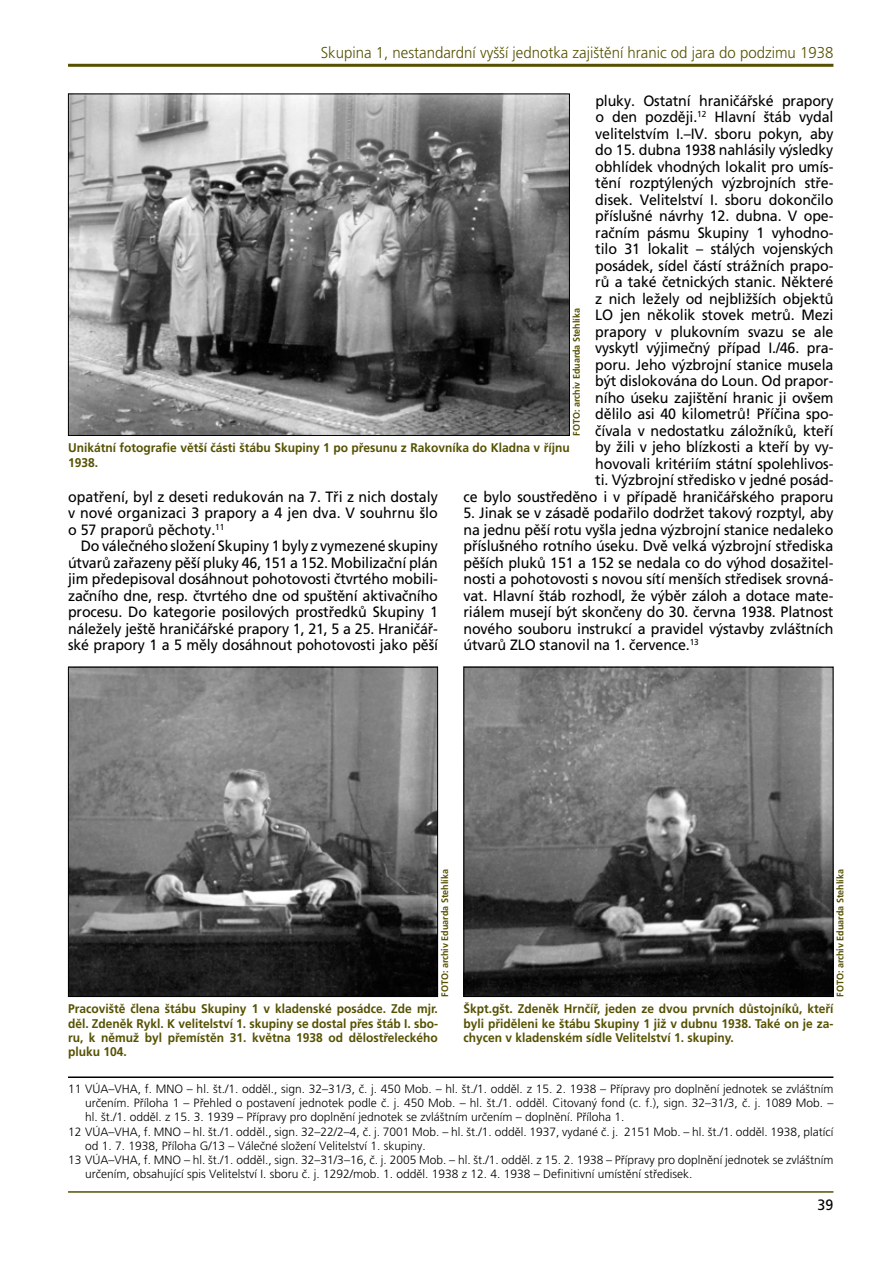
<style>
.page{position:relative;width:893px;height:1263px;background:#fff}
.page>*{position:absolute;margin:0;border:0;box-sizing:border-box;transform-origin:0 0}
.t1{font:15.75px "Frutiger CE Light";color:#555101;scale:.95 1}
.t2{font:15px/16.5px "Frutiger CE";letter-spacing:-.01em;color:#000;text-align:justify;scale:.95 1}
.t3{font:700 12.6px/14.2px "Frutiger CE";color:#555101;text-align:justify;scale:.95 1}
.t4{font:12px "Frutiger CE Light";color:#000}
.t5{font:700 9.45px "Frutiger CE";color:#555101;scale:.95 1}
</style>
<div class="page">
<hr style="left:68px;top:64px;width:765px;height:3px;background:#555101">
<hr style="left:68px;top:1191px;width:765px;height:2px;background:#555101">
<img style="left:70px;top:96px;width:498px;height:338px">
<img style="left:70px;top:669px;width:366px;height:326px">
<div style="left:68px;top:667px;width:370px;height:330px;border:1px solid #000"></div>
<img style="left:465px;top:669px;width:366px;height:326px">
<div style="left:463px;top:667px;width:370px;height:330px;border:1px solid #000"></div>
<hr style="left:68px;top:1076px;width:765px;height:2px;background:#000">
<p class="t1" style="left:321px;top:44px;width:541px">Skupina 1, nestandardní vyšší jednotka zajištění hranic od jara do podzimu 1938</p>
<p class="t2" style="left:463px;top:92px;width:391px;text-align:right">pluky. Ostatní hraničářské prapory<br>o den později.<sup>12</sup> Hlavní štáb vydal<br>velitelstvím I.–IV. sboru pokyn, aby<br>do 15. dubna 1938 nahlásily výsledky<br>obhlídek vhodných lokalit pro umís-<br>tění rozptýlených výzbrojních stře-<br>disek. Velitelství I. sboru dokončilo<br>příslušné návrhy 12. dubna. V ope-<br>račním pásmu Skupiny 1 vyhodno-<br>tilo 31 lokalit – stálých vojenských<br>posádek, sídel částí strážních prapo-<br>rů a také četnických stanic. Některé<br>z nich ležely od nejbližších objektů<br>LO jen několik stovek metrů. Mezi<br>prapory v plukovním svazu se ale<br>vyskytl výjimečný případ I./46. pra-<br>poru. Jeho výzbrojní stanice musela<br>být dislokována do Loun. Od prapor-<br>ního úseku zajištění hranic ji ovšem<br>dělilo asi 40 kilometrů! Příčina spo-<br>čívala v nedostatku záložníků, kteří<br>by žili v jeho blízkosti a kteří by vy-<br>hovovali kritériím státní spolehlivos-<br>ti. Výzbrojní středisko v jedné posád-<br>ce bylo soustředěno i v případě hraničářského praporu</p>
<p class="t2" style="left:463px;top:505px;width:391px">5. Jinak se v zásadě podařilo dodržet takový rozptyl, aby na jednu pěší rotu vyšla jedna výzbrojní stanice nedaleko příslušného rotního úseku. Dvě velká výzbrojní střediska pěších pluků 151 a 152 se nedala co do výhod dosažitel&shy;nosti a pohotovosti s novou sítí menších středisek srovná&shy;vat. Hlavní štáb rozhodl, že výběr záloh a dotace mate&shy;riálem musejí být skončeny do 30. června 1938. Platnost nového souboru instrukcí a pravidel výstavby zvláštních útvarů ZLO stanovil na 1. července.<sup>13</sup></p>
<p class="t5" style="left:571px;top:436px;width:136px;rotate:-90deg">FOTO: archiv Eduarda Stehlíka</p>
<p class="t3" style="left:68px;top:441px;width:530px">Unikátní fotografie větší části štábu Skupiny 1 po přesunu z Rakovníka do Kladna v říjnu<br>1938.</p>
<p class="t2" style="left:68px;top:488px;width:391px">opatření, byl z deseti redukován na 7. Tři z nich dostaly v nové organizaci 3 prapory a 4 jen dva. V souhrnu šlo o 57 praporů pěchoty.<sup>11</sup></p>
<p class="t2" style="left:68px;top:538px;width:391px;text-indent:13px">Do válečného složení Skupiny 1 byly z vymezené skupiny útvarů zařazeny pěší pluky 46, 151 a 152. Mobilizační plán jim předepisoval dosáhnout pohotovosti čtvrtého mobili&shy;začního dne, resp. čtvrtého dne od spuštění aktivačního procesu. Do kategorie posilových prostředků Skupiny 1 náležely ještě hraničářské prapory 1, 21, 5 a 25. Hraničář&shy;ské prapory 1 a 5 měly dosáhnout pohotovosti jako pěší</p>
<p class="t5" style="left:439px;top:997px;width:136px;rotate:-90deg">FOTO: archiv Eduarda Stehlíka</p>
<p class="t5" style="left:835px;top:997px;width:136px;rotate:-90deg">FOTO: archiv Eduarda Stehlíka</p>
<p class="t3" style="left:463px;top:1002px;width:391px">Škpt.gšt. Zdeněk Hrnčíř, jeden ze dvou prvních důstojníků, kteří byli přiděleni ke štábu Skupiny 1 již v dubnu 1938. Také on je za&shy;chycen v kladenském sídle Velitelství 1. skupiny.</p>
<p class="t4" style="left:68px;top:1082px;width:767px">11 VÚA–VHA, f. MNO – hl. št./1. odděl., sign. 32–31/3, č. j. 450 Mob. – hl. št./1. odděl. z 15. 2. 1938 – Přípravy pro doplnění jednotek se zvláštním</p>
<p class="t4" style="left:85px;top:1096px;width:750px">určením. Příloha 1 – Přehled o postavení jednotek podle č. j. 450 Mob. – hl. št./1. odděl. Citovaný fond (c. f.), sign. 32–31/3, č. j. 1089 Mob. –</p>
<p class="t4" style="left:85px;top:1110px;width:541px">hl. št./1. odděl. z 15. 3. 1939 – Přípravy pro doplnění jednotek se zvláštním určením – doplnění. Příloha 1.</p>
<p class="t4" style="left:68px;top:1124px;width:767px">12 VÚA–VHA, f. MNO – hl. št./1. odděl., sign. 32–22/2–4, č. j. 7001 Mob. – hl. št./1. odděl. 1937, vydané č. j. 2151 Mob. – hl. št./1. odděl. 1938, platící</p>
<p class="t4" style="left:85px;top:1139px;width:342px">od 1. 7. 1938, Příloha G/13 – Válečné složení Velitelství 1. skupiny.</p>
<p class="t4" style="left:68px;top:1153px;width:767px">13 VÚA–VHA, f. MNO – hl. št./1. odděl., sign. 32–31/3–16, č. j. 2005 Mob. – hl. št./1. odděl. z 15. 2. 1938 – Přípravy pro doplnění jednotek se zvláštním</p>
<p class="t4" style="left:85px;top:1167px;width:609px">určením, obsahující spis Velitelství I. sboru č. j. 1292/mob. 1. odděl. 1938 z 12. 4. 1938 – Definitivní umístění středisek.</p>
<p class="t3" style="left:68px;top:1002px;width:391px">Pracoviště člena štábu Skupiny 1 v kladenské posádce. Zde mjr. děl. Zdeněk Rykl. K velitelství 1. skupiny se dostal přes štáb I. sbo&shy;ru, k němuž byl přemístěn 31. května 1938 od dělostřeleckého pluku 104.</p>
<p class="t2" style="left:818px;top:1196px;width:18px">39</p>
</div>
